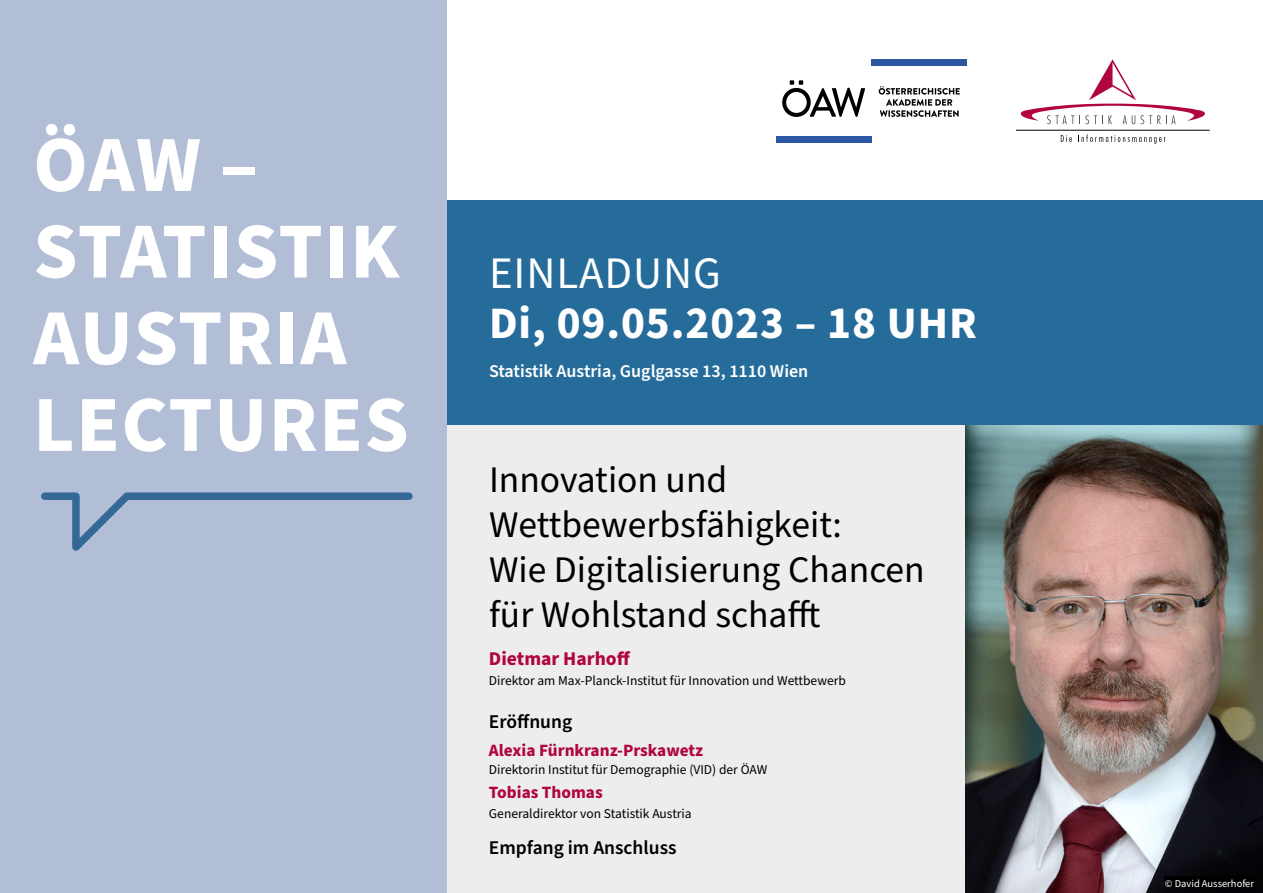
<style>
.page{position:relative;width:1263px;height:893px;background:#fff}
.page>*{position:absolute;margin:0;border:0;box-sizing:border-box;transform-origin:0 0}
.Einladung{font:700 45px "Source Sans Pro";letter-spacing:.02em;color:#fff}
.Einladung-2{font:45px "Source Sans Pro";letter-spacing:.02em;color:#fff}
.Titel{font:37.5px/45px "Source Sans Pro";color:#000}
.t1{font:600 19.5px "Source Sans Pro";color:#000}
.Name{font:700 19.5px "Source Sans Pro";color:#b0063d}
.Ort{font:600 18px "Source Sans Pro";color:#fff}
.t2{font:700 17.25px "Source Sans Pro";color:#b0063d}
.P_Fließtext{font:13.5px "Source Sans Pro";color:#000}
.Bildnachweis{font:10.5px "Source Sans Pro";color:#fff}
</style>
<div class="page">
<div style="left:446px;top:392px;width:774px;height:501px;background:#ededed"></div>
<div style="left:446px;top:200px;width:817px;height:225px;background:#266c9b"></div>
<svg style="left:1021px;top:59px;width:184px;height:65px"></svg>
<svg style="left:1061px;top:135px;width:11px;height:7px"></svg>
<svg style="left:1078px;top:135px;width:87px;height:9px"></svg>
<hr style="left:1016px;top:130px;width:194px;height:1px;background:#000">
<div style="left:776px;top:136px;width:95px;height:6px;background:#2c55a2"></div>
<div style="left:871px;top:59px;width:96px;height:7px;background:#2c55a2"></div>
<svg style="left:782px;top:80px;width:83px;height:37px"></svg>
<svg style="left:879px;top:86px;width:81px;height:31px"></svg>
<img style="left:965px;top:425px;width:298px;height:468px">
<div style="left:1165px;top:876px;width:90px;height:11px;background:#000"></div>
<div style="left:0;top:0;width:446px;height:893px;background:#b2bed6"></div>
<svg style="left:37px;top:124px;width:163px;height:68px"></svg>
<div style="left:223px;top:167px;width:32px;height:8px;background:#fff"></div>
<svg style="left:36px;top:225px;width:169px;height:54px"></svg>
<div style="left:214px;top:226px;width:12px;height:52px;background:#fff"></div>
<svg style="left:237px;top:225px;width:84px;height:54px"></svg>
<div style="left:330px;top:226px;width:13px;height:52px;background:#fff"></div>
<svg style="left:356px;top:226px;width:44px;height:52px"></svg>
<svg style="left:33px;top:312px;width:47px;height:52px"></svg>
<svg style="left:86px;top:312px;width:41px;height:53px"></svg>
<svg style="left:136px;top:312px;width:84px;height:53px"></svg>
<svg style="left:230px;top:312px;width:42px;height:52px"></svg>
<div style="left:281px;top:312px;width:12px;height:52px;background:#fff"></div>
<svg style="left:300px;top:312px;width:47px;height:52px"></svg>
<svg style="left:39px;top:399px;width:33px;height:52px"></svg>
<svg style="left:82px;top:399px;width:34px;height:52px"></svg>
<svg style="left:125px;top:398px;width:86px;height:54px"></svg>
<svg style="left:220px;top:399px;width:41px;height:53px"></svg>
<svg style="left:275px;top:399px;width:41px;height:52px"></svg>
<svg style="left:325px;top:399px;width:34px;height:52px"></svg>
<svg style="left:367px;top:398px;width:39px;height:54px"></svg>
<svg style="left:41px;top:492px;width:372px;height:59px"></svg>
<h1 class="Einladung-2" style="left:489px;top:243px;width:233px">EINLADUNG</h1>
<h1 class="Einladung" style="left:489px;top:292px;width:489px">Di, 09.05.2023 – 18 UHR</h1>
<p class="Ort" style="left:489px;top:359px;width:321px">Statistik Austria, Guglgasse 13, 1110 Wien</p>
<p class="Titel" style="left:489px;top:458px;width:437px">Innovation und<br>Wettbewerbsfähigkeit:<br>Wie Digitalisierung Chancen für Wohlstand schafft</p>
<p class="Name" style="left:489px;top:645px;width:143px">Dietmar Harhoff</p>
<p class="P_Fließtext" style="left:489px;top:672px;width:358px">Direktor am Max-Planck-Institut für Innovation und Wettbewerb</p>
<p class="t1" style="left:489px;top:709px;width:85px">Eröffnung</p>
<p class="t2" style="left:489px;top:739px;width:216px">Alexia Fürnkranz-Prskawetz</p>
<p class="P_Fließtext" style="left:489px;top:761px;width:280px">Direktorin Institut für Demographie (VID) der ÖAW</p>
<p class="t2" style="left:489px;top:781px;width:115px">Tobias Thomas</p>
<p class="P_Fließtext" style="left:489px;top:804px;width:204px">Generaldirektor von Statistik Austria</p>
<p class="t1" style="left:489px;top:835px;width:189px">Empfang im Anschluss</p>
<p class="Bildnachweis" style="left:1165px;top:877px;width:91px">© David Ausserhofer</p>
</div>
